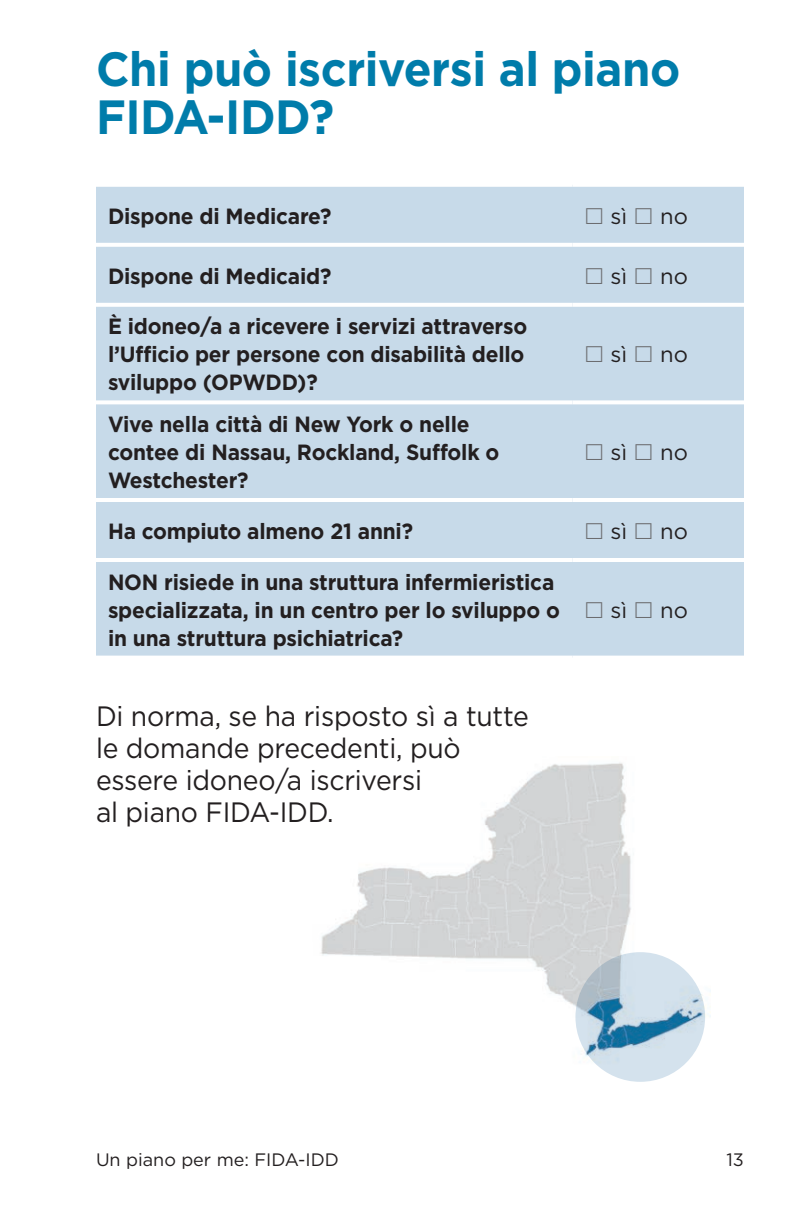
<style>
.page{position:relative;width:792px;height:1224px;background:#fff}
.page>*{position:absolute;margin:0;border:0;box-sizing:border-box;transform-origin:0 0}
.t1{font:700 48px/48px "Gotham";letter-spacing:-.01em;color:#007caa;scale:.95 1}
.t2{font:28px/32px "Gotham";letter-spacing:-.01em;color:#231f20;scale:.95 1}
.t3{font:700 22px/28px "Gotham";letter-spacing:-.01em;color:#231f20;scale:.95 1}
.t4{font:22px "Gotham";color:#231f20}
.t5{font:18px "Gotham";color:#231f20}
</style>
<div class="page">
<img style="left:321px;top:763px;width:384px;height:303px">
<svg style="left:575px;top:952px;width:130px;height:130px;background:#b0c9da"></svg>
<div style="left:96px;top:187px;width:648px;height:469px;background:#c7dae9"></div>
<hr style="left:96px;top:243px;width:476px;height:4px;background:#fff">
<hr style="left:572px;top:243px;width:172px;height:4px;background:#fff">
<hr style="left:96px;top:303px;width:476px;height:4px;background:#fff">
<hr style="left:572px;top:303px;width:172px;height:4px;background:#fff">
<svg style="left:96px;top:400px;width:476px;height:4px"></svg>
<svg style="left:572px;top:400px;width:172px;height:4px"></svg>
<hr style="left:96px;top:498px;width:476px;height:4px;background:#fff">
<hr style="left:572px;top:498px;width:172px;height:4px;background:#fff">
<hr style="left:96px;top:558px;width:476px;height:4px;background:#fff">
<hr style="left:572px;top:558px;width:172px;height:4px;background:#fff">
<svg style="left:586px;top:207px;width:16px;height:17px"></svg>
<svg style="left:636px;top:207px;width:16px;height:17px"></svg>
<svg style="left:586px;top:267px;width:16px;height:17px"></svg>
<svg style="left:636px;top:267px;width:16px;height:17px"></svg>
<svg style="left:586px;top:346px;width:16px;height:16px"></svg>
<svg style="left:636px;top:346px;width:16px;height:16px"></svg>
<svg style="left:586px;top:444px;width:16px;height:16px"></svg>
<svg style="left:636px;top:444px;width:16px;height:16px"></svg>
<svg style="left:586px;top:523px;width:16px;height:16px"></svg>
<svg style="left:636px;top:523px;width:16px;height:16px"></svg>
<svg style="left:586px;top:601px;width:16px;height:17px"></svg>
<svg style="left:636px;top:601px;width:16px;height:17px"></svg>
<h1 class="t1" style="left:96px;top:45px;width:617px">Chi può iscriversi al piano<br>FIDA-IDD?</h1>
<p class="t3" style="left:108px;top:202px;width:237px">Dispone di Medicare?</p>
<p class="t4" style="left:611px;top:202px;width:18px">sì</p>
<p class="t4" style="left:660px;top:202px;width:29px">no</p>
<p class="t3" style="left:108px;top:262px;width:237px">Dispone di Medicaid?</p>
<p class="t4" style="left:611px;top:262px;width:18px">sì</p>
<p class="t4" style="left:660px;top:262px;width:29px">no</p>
<p class="t3" style="left:108px;top:312px;width:443px">È idoneo/a a ricevere i servizi attraverso l’Ufficio per persone con disabilità dello sviluppo (OPWDD)?</p>
<p class="t4" style="left:611px;top:341px;width:18px">sì</p>
<p class="t4" style="left:660px;top:341px;width:29px">no</p>
<p class="t3" style="left:108px;top:410px;width:414px">Vive nella città di New York o nelle contee di Nassau, Rockland, Suffolk o<br>Westchester?</p>
<p class="t4" style="left:611px;top:438px;width:18px">sì</p>
<p class="t4" style="left:660px;top:438px;width:29px">no</p>
<p class="t3" style="left:108px;top:517px;width:323px">Ha compiuto almeno 21 anni?</p>
<p class="t4" style="left:611px;top:517px;width:18px">sì</p>
<p class="t4" style="left:660px;top:517px;width:29px">no</p>
<p class="t3" style="left:108px;top:568px;width:477px">NON risiede in una struttura infermieristica specializzata, in un centro per lo sviluppo o in una struttura psichiatrica?</p>
<p class="t4" style="left:611px;top:596px;width:18px">sì</p>
<p class="t4" style="left:660px;top:596px;width:29px">no</p>
<p class="t2" style="left:96px;top:700px;width:457px">Di norma, se ha risposto sì a tutte le domande precedenti, può essere idoneo/a iscriversi<br>al piano FIDA-IDD.</p>
<p class="t5" style="left:96px;top:1149px;width:244px">Un piano per me: FIDA-IDD</p>
<p class="t5" style="left:727px;top:1149px;width:19px">13</p>
</div>
